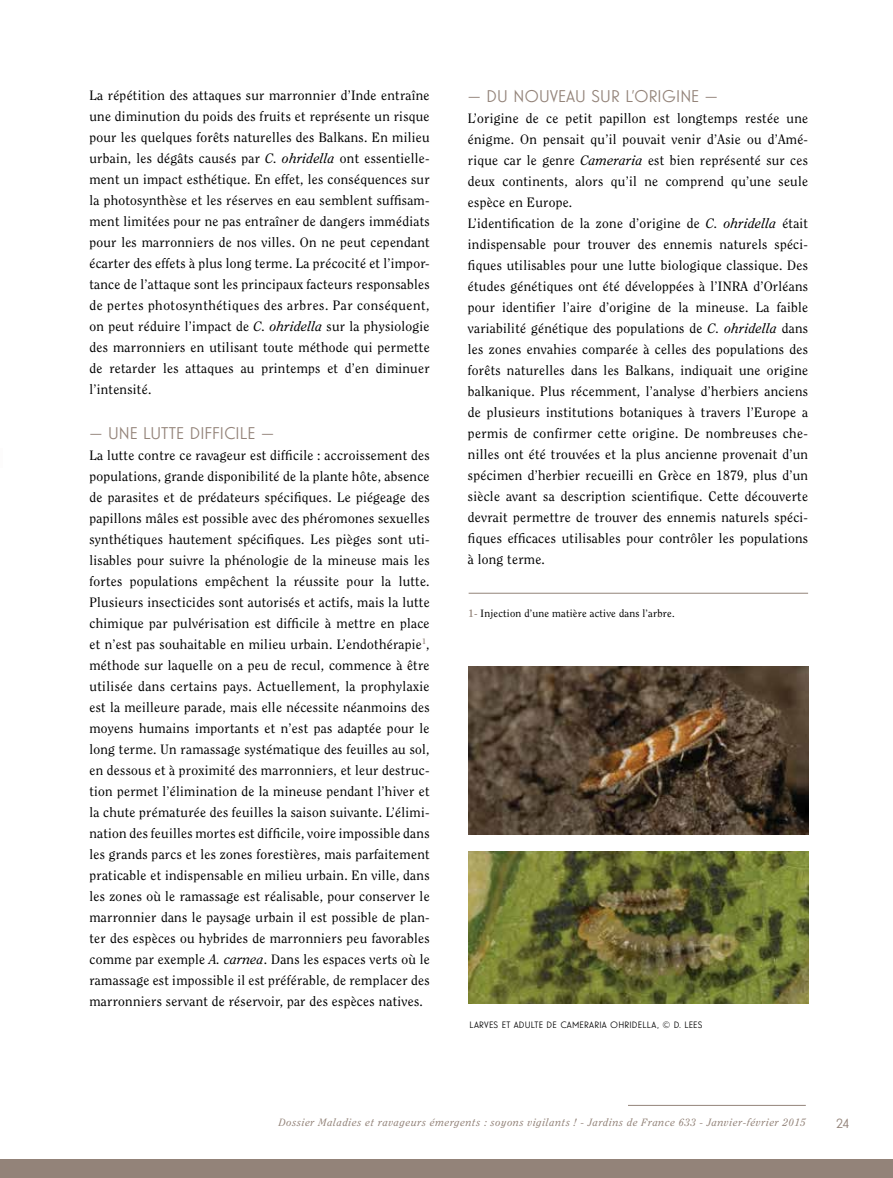
<style>
.page{position:relative;width:893px;height:1178px;background:#fff}
.page>*{position:absolute;margin:0;border:0;box-sizing:border-box;transform-origin:0 0}
.t1{font:16.5px "Guildford Pro";color:#938379}
.t2{font:13.5px/21px "Clearface";letter-spacing:.02em;color:#000;text-align:justify}
.t3{font:13.5px "Guildford Pro";color:#938379}
.t4{font:italic 10.5px "Clearface";letter-spacing:.06em;color:#938379}
.t5{font:10.5px "Clearface";letter-spacing:.02em;color:#000}
.t6{font:9px "Guildford Pro";letter-spacing:.02em;color:#000}
.s1{font-style:italic}
.s2{font-weight:700;color:#938379}
</style>
<div class="page">
<hr style="left:628px;top:1105px;width:178px;height:1px;background:#938379">
<div style="left:0;top:1160px;width:892px;height:18px;background:#938379"></div>
<hr style="left:469px;top:593px;width:339px;height:1px;background:#938379">
<img style="left:469px;top:666px;width:340px;height:169px">
<img style="left:469px;top:851px;width:340px;height:152px">
<p class="t2" style="left:89px;top:84px;width:342px">La répétition des attaques sur marronnier d’Inde entraîne une diminution du poids des fruits et représente un risque pour les quelques forêts naturelles des Balkans. En milieu urbain, les dégâts causés par <span class="s1">C. ohridella</span> ont essentielle&shy;ment un impact esthétique. En effet, les conséquences sur la photosynthèse et les réserves en eau semblent suffisam&shy;ment limitées pour ne pas entraîner de dangers immédiats pour les marronniers de nos villes. On ne peut cependant écarter des effets à plus long terme. La précocité et l’impor&shy;tance de l’attaque sont les principaux facteurs responsables de pertes photosynthétiques des arbres. Par conséquent, on peut réduire l’impact de <span class="s1">C. ohridella</span> sur la physiologie des marronniers en utilisant toute méthode qui permette de retarder les attaques au printemps et d’en diminuer l’intensité.</p>
<p class="t1" style="left:89px;top:422px;width:186px">— UNE LUTTE DIFFICILE —</p>
<p class="t2" style="left:89px;top:444px;width:342px">La lutte contre ce ravageur est difficile : accroissement des populations, grande disponibilité de la plante hôte, absence de parasites et de prédateurs spécifiques. Le piégeage des papillons mâles est possible avec des phéromones sexuelles synthétiques hautement spécifiques. Les pièges sont uti&shy;lisables pour suivre la phénologie de la mineuse mais les fortes populations empêchent la réussite pour la lutte.<br>Plusieurs insecticides sont autorisés et actifs, mais la lutte chimique par pulvérisation est difficile à mettre en place et n’est pas souhaitable en milieu urbain. L’endothérapie<sup>1</sup>, méthode sur laquelle on a peu de recul, commence à être utilisée dans certains pays. Actuellement, la prophylaxie est la meilleure parade, mais elle nécessite néanmoins des moyens humains importants et n’est pas adaptée pour le long terme. Un ramassage systématique des feuilles au sol, en dessous et à proximité des marronniers, et leur destruc&shy;tion permet l’élimination de la mineuse pendant l’hiver et la chute prématurée des feuilles la saison suivante. L’élimi&shy;nation des feuilles mortes est difficile, voire impossible dans les grands parcs et les zones forestières, mais parfaitement praticable et indispensable en milieu urbain. En ville, dans les zones où le ramassage est réalisable, pour conserver le marronnier dans le paysage urbain il est possible de plan&shy;ter des espèces ou hybrides de marronniers peu favorables comme par exemple <span class="s1">A. carnea</span>. Dans les espaces verts où le ramassage est impossible il est préférable, de remplacer des marronniers servant de réservoir, par des espèces natives.</p>
<p class="t1" style="left:468px;top:85px;width:251px">— DU NOUVEAU SUR L’ORIGINE —</p>
<p class="t2" style="left:468px;top:107px;width:342px;text-align:left">L’origine de ce petit papillon est longtemps restée une énigme. On pensait qu’il pouvait venir d’Asie ou d’Amé&shy;rique car le genre <span class="s1">Cameraria</span> est bien représenté sur ces deux continents, alors qu’il ne comprend qu’une seule espèce en Europe.<br>L’identification de la zone d’origine de <span class="s1">C. ohridella</span> était indispensable pour trouver des ennemis naturels spéci&shy;fiques utilisables pour une lutte biologique classique. Des études génétiques ont été développées à l’INRA d’Orléans pour identifier l’aire d’origine de la mineuse. La faible variabilité génétique des populations de <span class="s1">C. ohridella</span> dans les zones envahies comparée à celles des populations des forêts naturelles dans les Balkans, indiquait une origine balkanique. Plus récemment, l’analyse d’herbiers anciens de plusieurs institutions botaniques à travers l’Europe a permis de confirmer cette origine. De nombreuses che&shy;nilles ont été trouvées et la plus ancienne provenait d’un spécimen d’herbier recueilli en Grèce en 1879, plus d’un siècle avant sa description scientifique. Cette découverte devrait permettre de trouver des ennemis naturels spéci&shy;fiques efficaces utilisables pour contrôler les populations à long terme.</p>
<p class="t5" style="left:469px;top:607px;width:208px"><span class="s2">1-</span> Injection d’une matière active dans l’arbre.</p>
<p class="t6" style="left:469px;top:1018px;width:235px">LARVES ET ADULTE DE CAMERARIA OHRIDELLA, © D. LEES</p>
<p class="t4" style="left:279px;top:1116px;width:528px">Dossier Maladies et ravageurs émergents : soyons vigilants ! - Jardins de France 633 - Janvier-février 2015</p>
<p class="t3" style="left:836px;top:1114px;width:14px">24</p>
</div>
